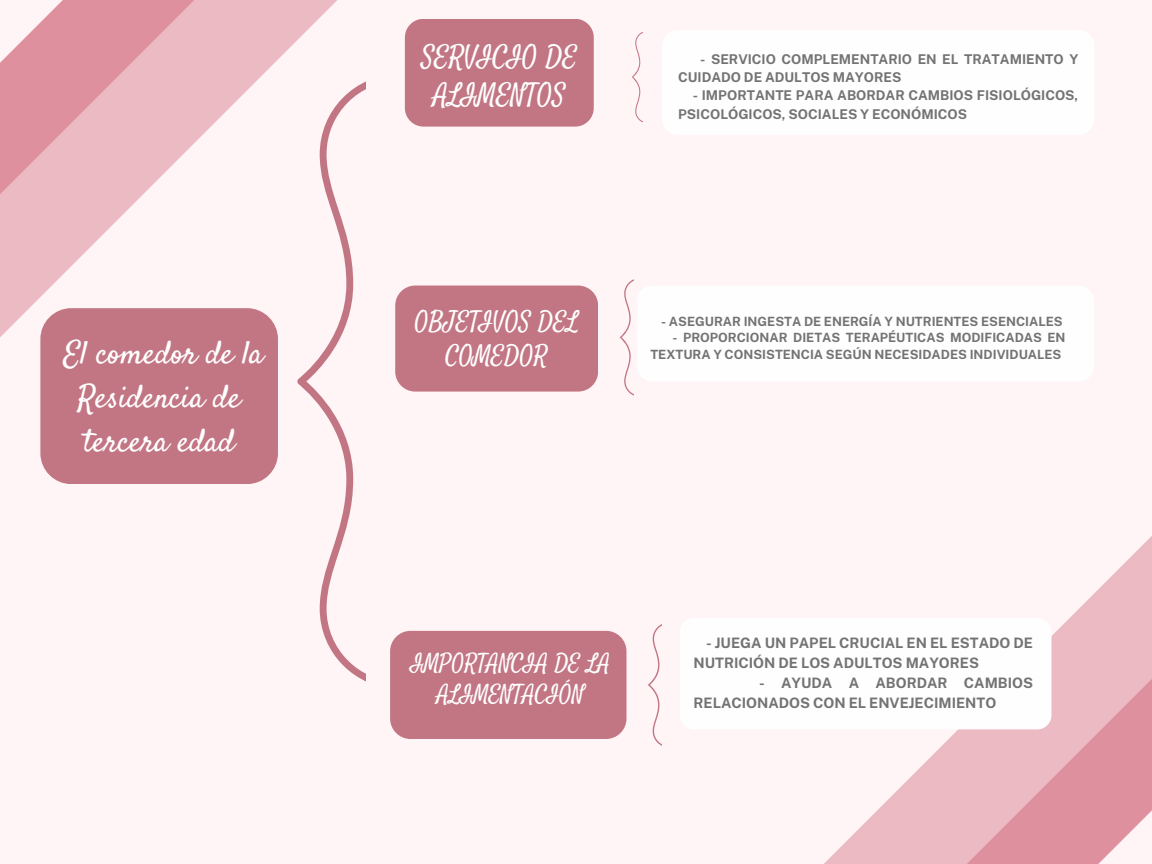
<style>
.page{position:relative;width:1152px;height:864px;background:#fff4f6}
.page>*{position:absolute;margin:0;border:0;box-sizing:border-box;transform-origin:0 0}
.t1{font:32.1px/43.8px "Satisfy";color:#fefefe;text-align:center}
.t2{font:27.3px/38.2px "Satisfy";color:#fefefe;text-align:center}
.t3{font:24.75px/33.8px "Satisfy";color:#fefefe;text-align:center}
.t4{font:22.5px/31.5px "Satisfy";color:#fefefe;text-align:center}
.t5{font:700 14.4px/19.8px "Public Sans";color:#737373}
.t6{font:700 13.5px/18.5px "Public Sans";color:#737373}
.t7{font:700 12.75px/16.8px "Public Sans";color:#737373}
</style>
<div class="page">
<svg style="left:297px;top:81px;width:69px;height:601px"></svg>
<div style="left:40px;top:308px;width:238px;height:176px;background:#c27684;border-radius:31px"></div>
<svg style="left:632px;top:32px;width:10px;height:90px"></svg>
<svg style="left:824px;top:536px;width:328px;height:328px"></svg>
<svg style="left:961px;top:666px;width:191px;height:198px;background:#e6a8b3"></svg>
<div style="left:395px;top:286px;width:203px;height:106px;background:#c27684;border-radius:20px"></div>
<div style="left:405px;top:19px;width:189px;height:108px;background:#c27684;border-radius:19px"></div>
<div style="left:662px;top:30px;width:432px;height:105px;background:#fefefe;border-radius:15px"></div>
<svg style="left:0;top:0;width:337px;height:337px"></svg>
<svg style="left:0;top:0;width:194px;height:203px;background:#e8adb7"></svg>
<svg style="left:620px;top:279px;width:13px;height:116px"></svg>
<div style="left:680px;top:618px;width:371px;height:111px;background:#fefefe;border-radius:14px"></div>
<div style="left:390px;top:631px;width:236px;height:108px;background:#c27684;border-radius:20px"></div>
<svg style="left:648px;top:624px;width:14px;height:122px"></svg>
<div style="left:637px;top:286px;width:457px;height:96px;background:#fefefe;border-radius:15px"></div>
<h2 class="t1" style="left:64px;top:334px;width:201px">El comedor de la<br>Residencia de tercera edad</h2>
<p class="t2" style="left:422px;top:39px;width:157px">SERVICIO DE<br>ALIMENTOS</p>
<p class="t6" style="left:678px;top:50px;width:402px;text-indent:22px">- SERVICIO COMPLEMENTARIO EN EL TRATAMIENTO Y<br>CUIDADO DE ADULTOS MAYORES</p>
<p class="t6" style="left:678px;top:86px;width:402px;text-indent:15px">- IMPORTANTE PARA ABORDAR CAMBIOS FISIOLÓGICOS,<br>PSICOLÓGICOS, SOCIALES Y ECONÓMICOS</p>
<p class="t3" style="left:415px;top:306px;width:165px">OBJETIVOS DEL<br>COMEDOR</p>
<h2 class="t7" style="left:661px;top:313px;width:403px">- ASEGURAR INGESTA DE ENERGÍA Y NUTRIENTES ESENCIALES</h2>
<p class="t7" style="left:650px;top:329px;width:417px;text-indent:22px">- PROPORCIONAR DIETAS TERAPÉUTICAS MODIFICADAS EN<br>TEXTURA Y CONSISTENCIA SEGÚN NECESIDADES INDIVIDUALES</p>
<h4 class="t4" style="left:411px;top:648px;width:201px">IMPORTANCIA DE LA<br>ALIMENTACIÓN</h4>
<h1 class="t5" style="left:694px;top:633px;width:341px;text-indent:13px">- JUEGA UN PAPEL CRUCIAL EN EL ESTADO DE<br>NUTRICIÓN DE LOS ADULTOS MAYORES</h1>
<h1 class="t5" style="left:694px;top:673px;width:341px;text-indent:65px">- AYUDA A ABORDAR CAMBIOS<br>RELACIONADOS CON EL ENVEJECIMIENTO</h1>
</div>
